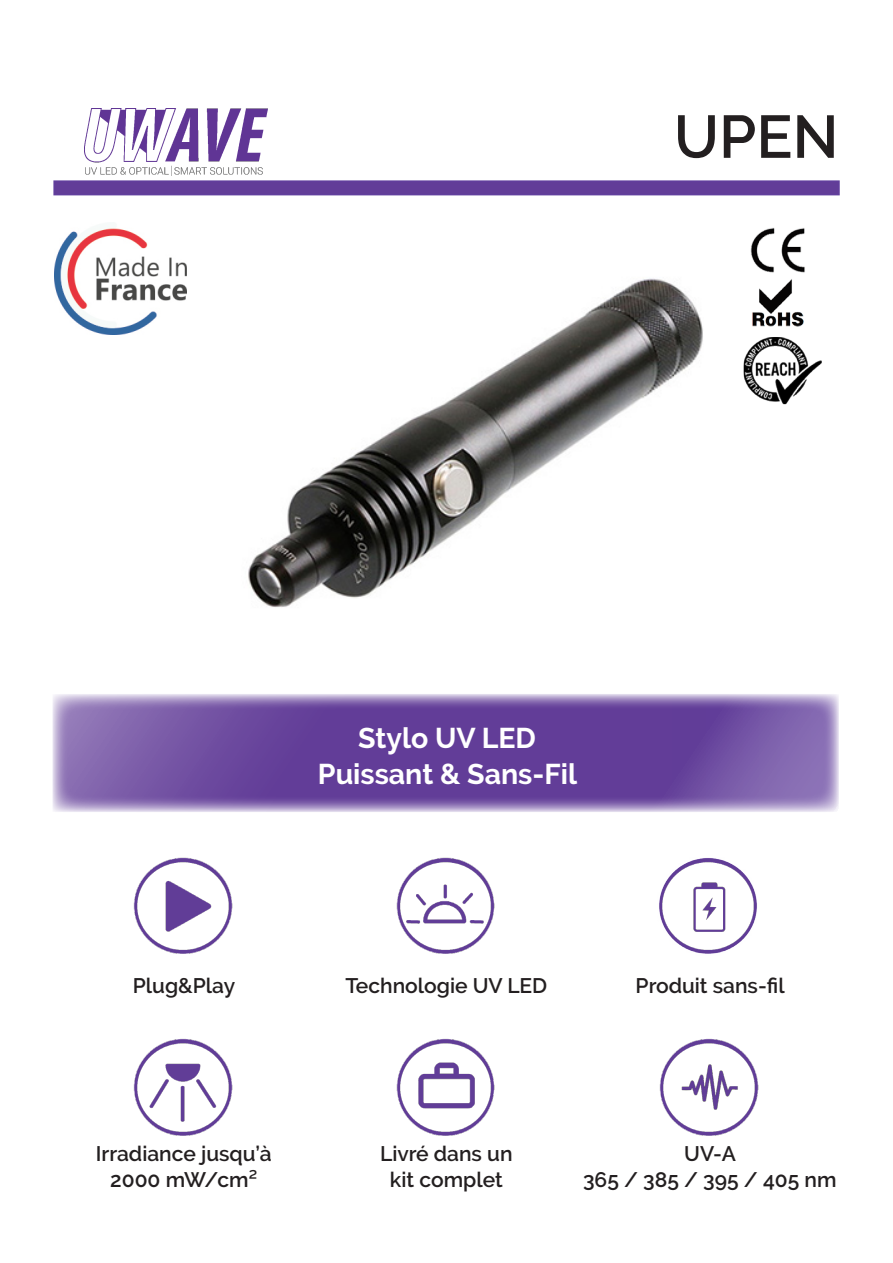
<style>
.page{position:relative;width:893px;height:1263px;background:#fff}
.page>*{position:absolute;margin:0;border:0;box-sizing:border-box;transform-origin:0 0}
.t1{font:600 60px "Raleway";color:#231f20}
.t2{font:700 28.5px "Raleway";color:#fff}
.t3{font:600 21px/25.2px "Raleway";color:#231f20;text-align:center}
</style>
<div class="page">
<img style="left:55px;top:697px;width:781px;height:112px">
<img style="left:84px;top:109px;width:183px;height:67px">
<div style="left:56px;top:183px;width:781px;height:9px;background:#623d98"></div>
<div style="left:53px;top:180px;width:787px;height:15px;border:2px solid #613f9d"></div>
<img style="left:133px;top:1038px;width:100px;height:98px">
<img style="left:396px;top:1038px;width:99px;height:98px">
<img style="left:659px;top:1038px;width:100px;height:98px">
<img style="left:133px;top:857px;width:100px;height:97px">
<img style="left:396px;top:857px;width:99px;height:97px">
<img style="left:659px;top:858px;width:98px;height:96px">
<img style="left:54px;top:228px;width:132px;height:106px">
<img style="left:248px;top:278px;width:455px;height:329px">
<img style="left:743px;top:227px;width:79px;height:178px">
<p class="t1" style="left:674px;top:102px;width:166px">UPEN</p>
<p class="t2" style="left:358px;top:722px;width:179px">Stylo UV LED</p>
<p class="t2" style="left:318px;top:758px;width:261px">Puissant &amp; Sans-Fil</p>
<p class="t3" style="left:133px;top:973px;width:104px">Plug&amp;Play</p>
<p class="t3" style="left:345px;top:973px;width:203px">Technologie UV LED</p>
<p class="t3" style="left:636px;top:973px;width:151px">Produit sans-fil</p>
<p class="t3" style="left:96px;top:1141px;width:177px">Irradiance jusqu’à<br>2000 mW/cm²</p>
<p class="t3" style="left:380px;top:1141px;width:134px">Livré dans un</p>
<p class="t3" style="left:390px;top:1167px;width:114px">kit complet</p>
<p class="t3" style="left:583px;top:1141px;width:255px">UV-A<br>365 / 385 / 395 / 405 nm</p>
</div>
